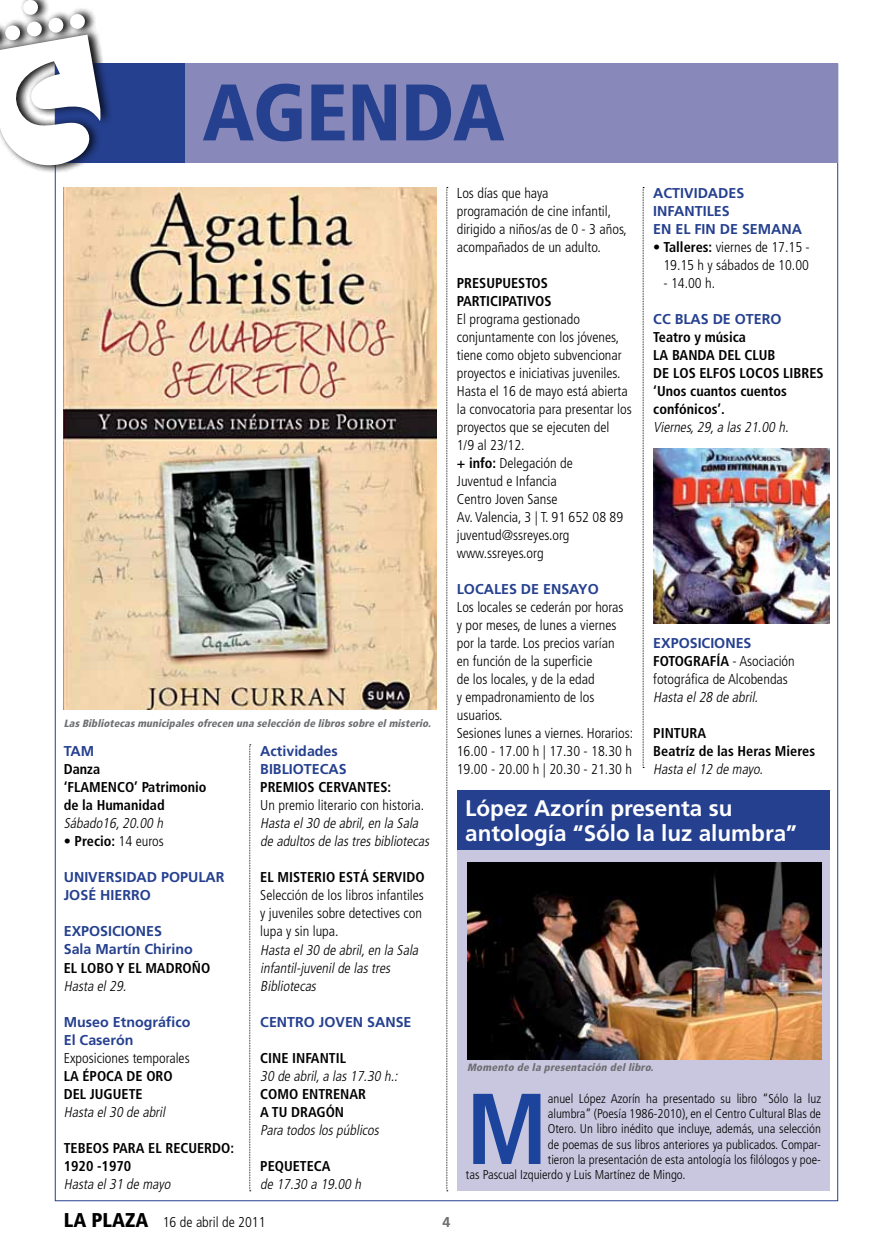
<style>
.page{position:relative;width:893px;height:1255px;background:#fff}
.page>*{position:absolute;margin:0;border:0;box-sizing:border-box;transform-origin:0 0}
.t1{font:700 condensed 100.5px "Frutiger LT";color:#1c449c}
.t2{font:900 condensed 79.95px "Frutiger LT";color:#25408f}
.t3{font:700 22.5px/25.5px "Frutiger LT";color:#fff}
.t4{font:300 condensed 14.25px/18px "Frutiger LT";color:#000}
.t5{font:700 condensed 14.25px/18px "Frutiger LT";color:#000}
.t6{font:italic 300 condensed 14.25px/18px "Frutiger LT";color:#000}
.t7{font:700 14.25px/18px "Frutiger LT";color:#25408f}
.t8{font:700 14.25px "Frutiger LT";color:#6d6e71}
.t9{font:300 condensed 12.75px "Frutiger LT";color:#000}
.t10{font:italic 900 condensed 10.5px "Frutiger LT";color:#6d6e71}
.s1{font-weight:300}
.s2{font-weight:700}
.s3{font-weight:700;font-stretch:normal;color:#25408f}
.s4{font-weight:900;font-size:19.95px}
</style>
<div class="page">
<div style="left:137px;top:64px;width:701px;height:99px;background:#8889ba"></div>
<div style="left:55px;top:64px;width:130px;height:99px;background:#25408f"></div>
<div style="left:0;top:0;width:113px;height:173px;background:#000;opacity:.75"></div>
<svg style="left:0;top:0;width:101px;height:169px"></svg>
<div style="left:457px;top:825px;width:372px;height:366px;background:#c8c7df"></div>
<svg style="left:249px;top:744px;width:2px;height:447px"></svg>
<svg style="left:446px;top:187px;width:2px;height:1004px;background:#c4c4c4"></svg>
<svg style="left:643px;top:187px;width:1px;height:581px"></svg>
<div style="left:457px;top:790px;width:372px;height:59px;background:#25408f"></div>
<img style="left:467px;top:862px;width:354px;height:197px">
<img style="left:64px;top:187px;width:372px;height:523px">
<img style="left:653px;top:448px;width:176px;height:175px">
<h2 class="t2" style="left:202px;top:64px;width:304px">AGENDA</h2>
<p class="t10" style="left:64px;top:716px;width:371px">LasBibliotecasmunicipalesofrecen una selección de librossobre elmisterio.</p>
<p class="t7" style="left:64px;top:742px;width:32px">TA M</p>
<p class="t5" style="left:64px;top:760px;width:144px">Danza<br>‘FLAMENCO’ Patrimonio de la Humanidad</p>
<p class="t6" style="left:64px;top:814px;width:104px">Sábado16,20.00 h</p>
<p class="t5" style="left:64px;top:832px;width:102px">• Precio: <span class="s1">14 euros</span></p>
<p class="t7" style="left:64px;top:868px;width:60px">UNIVERSIDAD</p>
<p class="t7" style="left:161px;top:868px;width:37px">POPULA</p>
<p class="t7" style="left:216px;top:868px;width:10px">R</p>
<p class="t7" style="left:64px;top:886px;width:87px">JOSÉ HIERRO</p>
<p class="t7" style="left:64px;top:922px;width:131px">EXPOSICIONES<br>Sala Martín Chirino</p>
<p class="t5" style="left:64px;top:958px;width:148px">EL LOBO Y EL MADROÑO</p>
<p class="t6" style="left:64px;top:976px;width:67px">Hasta el29.</p>
<p class="t7" style="left:64px;top:1012px;width:128px">Museo Etnográfico<br>El Caserón</p>
<p class="t4" style="left:64px;top:1048px;width:127px">Exposiciones temporales</p>
<p class="t5" style="left:64px;top:1066px;width:111px">LA ÉPOCA DE ORO<br>DEL JUGUETE</p>
<p class="t6" style="left:64px;top:1102px;width:106px">Hasta el30 de abril</p>
<p class="t5" style="left:64px;top:1138px;width:172px">TEBEOS PARA EL RECUERDO:<br>1920 -1970</p>
<p class="t6" style="left:64px;top:1174px;width:111px">Hasta el31 de mayo</p>
<p class="t7" style="left:260px;top:742px;width:79px">Actividades<br>BIBLIOTECAS</p>
<p class="t5" style="left:260px;top:778px;width:132px">PREMIOS CERVANTES:</p>
<p class="t4" style="left:260px;top:796px;width:165px">Un premio literario con historia.</p>
<p class="t6" style="left:260px;top:814px;width:173px">Hasta el30 de abril,en la Sala de adultosde lastresbibliotecas</p>
<p class="t5" style="left:260px;top:868px;width:166px">EL MISTERIO ESTÁ SERVIDO</p>
<p class="t4" style="left:260px;top:886px;width:165px">Selección de los libros infantiles y juveniles sobre detectives con lupa y sin lupa.</p>
<p class="t6" style="left:260px;top:940px;width:162px">Hasta el30 de abril,en la Sala infantil-juvenilde lastres<br>Bibliotecas</p>
<p class="t7" style="left:260px;top:1012px;width:10px">CENT</p>
<p class="t7" style="left:295px;top:1012px;width:82px">RO JOVEN SANSE</p>
<p class="t5" style="left:260px;top:1048px;width:87px">CINE INFANTIL</p>
<p class="t6" style="left:260px;top:1066px;width:142px">30 de abril,a las17.30 h.:</p>
<p class="t5" style="left:260px;top:1084px;width:107px">COMO ENTRENAR<br>A TU DRAGÓN</p>
<p class="t6" style="left:260px;top:1120px;width:123px">Para todoslospúblicos</p>
<p class="t5" style="left:260px;top:1156px;width:72px">PEQUETECA</p>
<p class="t6" style="left:260px;top:1174px;width:105px">de 17.30 a 19.00 h</p>
<p class="t4" style="left:457px;top:184px;width:172px">Los días que haya<br>programación de cine infantil, dirigido a niños/as de 0 - 3 años, acompañados de un adulto.</p>
<p class="t5" style="left:457px;top:274px;width:96px">PRESUPUESTOS<br>PARTICIPATIVOS</p>
<p class="t4" style="left:457px;top:310px;width:176px">El programa gestionado conjuntamente con los jóvenes, tiene como objeto subvencionar proyectos e iniciativas juveniles.<br>Hasta el 16 de mayo está abierta la convocatoria para presentar los proyectos que se ejecuten del<br>1/9 al 23/12.<br><span class="s2">+ info:</span> Delegación de<br>Juventud e Infancia<br>Centro Joven Sanse<br>Av. Valencia, 3 | T. 91 652 08 89 juventud@ssreyes.org www.ssreyes.org</p>
<p class="t7" style="left:457px;top:580px;width:10px">LOCALES</p>
<p class="t7" style="left:521px;top:580px;width:32px">DE ENSA</p>
<p class="t7" style="left:578px;top:580px;width:21px">YO</p>
<p class="t4" style="left:457px;top:598px;width:178px">Los locales se cederán por horas<br>y por meses, de lunes a viernes por la tarde. Los precios varían<br>en función de la superficie<br>de los locales, y de la edad<br>y empadronamiento de los usuarios.<br>Sesiones lunes a viernes. Horarios:<br>16.00 - 17.00 h | 17.30 - 18.30 h<br>19.00 - 20.00 h | 20.30 - 21.30 h</p>
<p class="t7" style="left:653px;top:184px;width:9px">ACTI</p>
<p class="t7" style="left:684px;top:184px;width:19px">VIDADES</p>
<p class="t7" style="left:653px;top:202px;width:130px">IN FANTILES<br>EN EL FIN DE SEMANA</p>
<p class="t4" style="left:653px;top:238px;width:158px;text-align:right"><span class="s2">• Talleres:</span> viernes de 17.15 -<br>19.15 h y sábados de 10.00</p>
<p class="t4" style="left:663px;top:274px;width:53px">- 14.00 h.</p>
<p class="t7" style="left:653px;top:310px;width:39px">CC BLAS</p>
<p class="t7" style="left:713px;top:310px;width:32px">DE OTE</p>
<p class="t7" style="left:762px;top:310px;width:20px">RO</p>
<p class="t5" style="left:653px;top:328px;width:172px">Teatro y música<br>LA BANDA DEL CLUB<br>DE LOS ELFOS LOCOS LIBRES ‘Unos cuantos cuentos confónicos’.</p>
<p class="t6" style="left:653px;top:418px;width:140px">Viernes,29,a las21.00 h.</p>
<p class="t4" style="left:653px;top:634px;width:143px"><span class="s3">EXPOSICIONES<br></span><span class="s2">FOTOGRAFÍA</span> - Asociación fotográfica de Alcobendas</p>
<p class="t6" style="left:653px;top:688px;width:109px">Hasta el28 de abril.</p>
<p class="t5" style="left:653px;top:724px;width:163px">PINTURA<br>Beatríz de las Heras Mieres</p>
<p class="t6" style="left:653px;top:760px;width:114px">Hasta el12 de mayo.</p>
<h3 class="t3" style="left:465px;top:795px;width:333px">López Azorín presenta su antología “Sólo la luz alumbra”</h3>
<p class="t10" style="left:467px;top:1061px;width:190px">Momento de la presentación dellibro.</p>
<h1 class="t1" style="left:466px;top:1069px;width:83px">M</h1>
<p class="t9" style="left:548px;top:1091px;width:275px">anuel López Azorín ha presentado su libro “Sólo la luz</p>
<p class="t9" style="left:548px;top:1106px;width:275px">alumbra” (Poesía 1986-2010), en el Centro Cultural Blas de</p>
<p class="t9" style="left:548px;top:1121px;width:275px">Otero. Un libro inédito que incluye, además, una selección</p>
<p class="t9" style="left:548px;top:1136px;width:275px">de poemas de sus libros anteriores ya publicados. Compar-</p>
<p class="t9" style="left:548px;top:1152px;width:275px">tieron la presentación de esta antología los filólogos y poe-</p>
<p class="t9" style="left:466px;top:1167px;width:221px">tas Pascual Izquierdo y Luis Martínez de Mingo.</p>
<p class="t4" style="left:64px;top:1213px;width:203px"><span class="s4">LA PLAZA</span> 16 de abril de 2011</p>
<p class="t8" style="left:442px;top:1213px;width:9px">4</p>
</div>
